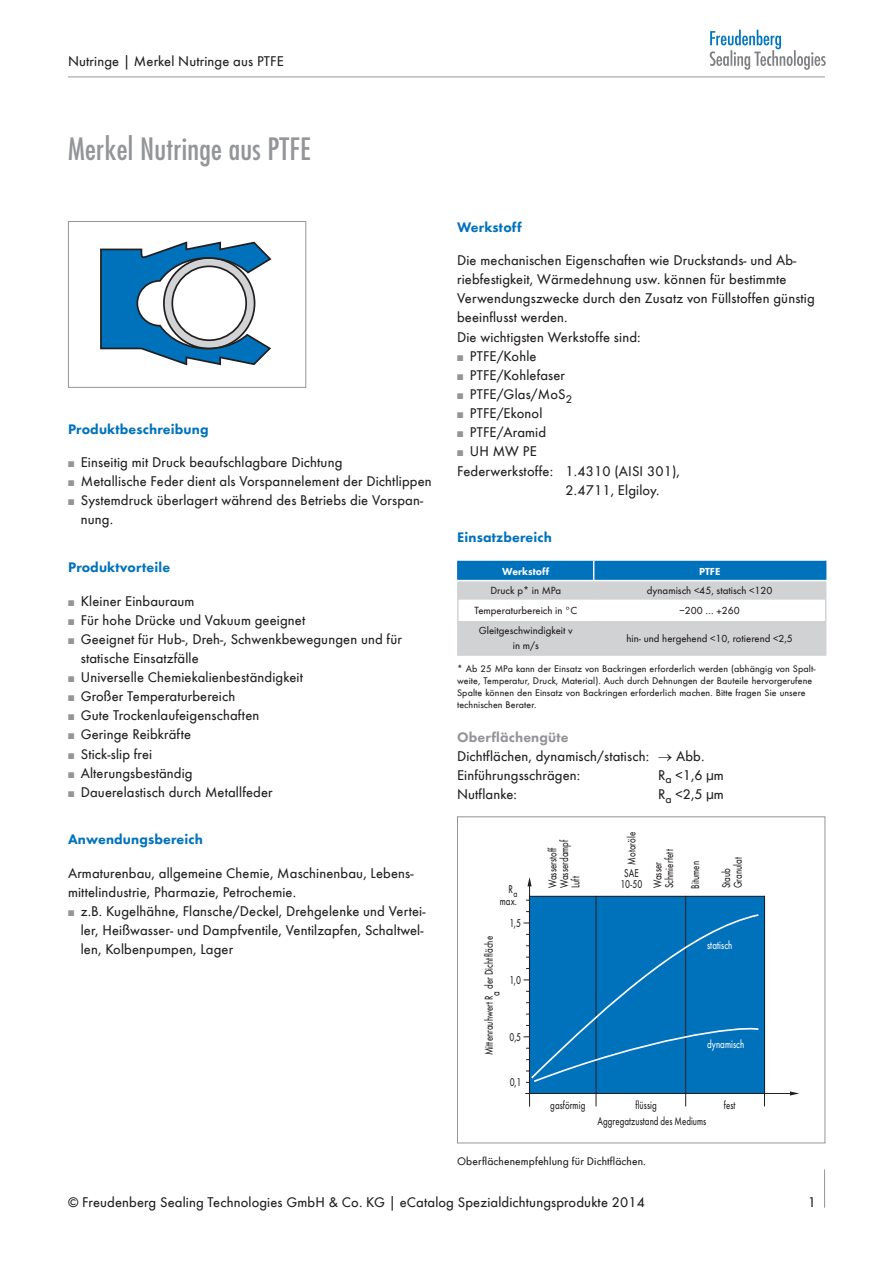
<style>
.page{position:relative;width:893px;height:1263px;background:#fff}
.page>*{position:absolute;margin:0;border:0;box-sizing:border-box;transform-origin:0 0}
.t1{font:condensed 30px "Futura";letter-spacing:.01em;color:#939598}
.t2{font:14.25px/19px "Simrit Futura";letter-spacing:.01em;color:#231f20}
.t3{font:700 14.25px "Simrit Futura";letter-spacing:.01em;color:#0072bc}
.t4{font:11.55px/11.6px "Futura Index EFOP Book";letter-spacing:.01em;color:#231f20;scale:.75 1}
.t5{font:11.55px "Futura Index EFOP Book";letter-spacing:.01em;color:#fff;scale:.75 1}
.t6{font:11.25px "Simrit Futura";letter-spacing:.01em;color:#231f20}
.t7{font:10.5px/15px "Simrit Futura";color:#231f20;text-align:center}
.t8{font:700 10.5px "Simrit Futura";color:#fff}
.t9{font:9.9px "Futura Index EFOP Book";color:#231f20;scale:.75 1}
.t10{font:9.75px/12px "Simrit Futura";letter-spacing:.01em;color:#231f20}
.s1{color:#939598}
.s2{font-weight:700;color:#939598}
</style>
<div class="page">
<svg style="left:710px;top:30px;width:116px;height:40px"></svg>
<hr style="left:68px;top:77px;width:757px;height:1px;background:#939598">
<hr style="left:824px;top:1169px;width:1px;height:39px;background:#939598">
<svg style="left:100px;top:241px;width:171px;height:124px"></svg>
<div style="left:68px;top:221px;width:238px;height:167px;border:1px solid #939598"></div>
<hr style="left:457px;top:654px;width:137px;height:2px;background:#d1d2d4">
<hr style="left:594px;top:654px;width:232px;height:2px;background:#d1d2d4">
<svg style="left:457px;top:561px;width:369px;height:94px"></svg>
<hr style="left:457px;top:580px;width:137px;height:1px;background:#fff">
<hr style="left:594px;top:580px;width:232px;height:1px;background:#fff">
<svg style="left:529px;top:886px;width:236px;height:221px"></svg>
<svg style="left:527px;top:877px;width:5px;height:9px"></svg>
<hr style="left:525px;top:1093px;width:270px;height:1px;background:#231f20">
<svg style="left:790px;top:1091px;width:9px;height:4px"></svg>
<svg style="left:523px;top:911px;width:237px;height:172px;background:#0c77bc"></svg>
<div style="left:457px;top:816px;width:368px;height:327px;border:1px solid #939598"></div>
<p class="t2" style="left:68px;top:51px;width:217px">Nutringe | Merkel Nutringe aus PTFE</p>
<h1 class="t1" style="left:68px;top:131px;width:244px">Merkel Nutringe aus PTFE</h1>
<p class="t3" style="left:68px;top:420px;width:142px">Produktbeschreibung</p>
<p class="t2" style="left:68px;top:452px;width:276px"><span class="s1">■</span> Einseitig mit Druck beaufschlagbare Dichtung</p>
<p class="t2" style="left:68px;top:472px;width:365px"><span class="s1">■</span> Metallische Feder dient als Vorspannelement der Dichtlippen</p>
<p class="t2" style="left:81px;top:491px;width:344px;text-indent:-13px"><span class="s1">■</span> Systemdruck überlagert während des Betriebs die Vorspan&shy;nung.</p>
<p class="t3" style="left:68px;top:558px;width:104px">Produktvorteile</p>
<p class="t2" style="left:68px;top:591px;width:128px"><span class="s1">■</span> Kleiner Einbauraum</p>
<p class="t2" style="left:68px;top:610px;width:239px"><span class="s1">■</span> Für hohe Drücke und Vakuum geeignet</p>
<p class="t2" style="left:81px;top:629px;width:323px;text-indent:-13px"><span class="s1">■</span> Geeignet für Hub-, Dreh-, Schwenkbewegungen und für statische Einsatzfälle</p>
<p class="t2" style="left:68px;top:667px;width:236px"><span class="s1">■</span> Universelle Chemiekalienbeständigkeit</p>
<p class="t2" style="left:68px;top:686px;width:169px"><span class="s1">■</span> Großer Temperaturbereich</p>
<p class="t2" style="left:68px;top:706px;width:193px"><span class="s1">■</span> Gute Trockenlaufeigenschaften</p>
<p class="t2" style="left:68px;top:725px;width:125px"><span class="s1">■</span> Geringe Reibkräfte</p>
<p class="t2" style="left:68px;top:744px;width:86px"><span class="s1">■</span> Stick-slip frei</p>
<p class="t2" style="left:68px;top:763px;width:126px"><span class="s1">■</span> Alterungsbeständig</p>
<p class="t2" style="left:68px;top:782px;width:206px"><span class="s1">■</span> Dauerelastisch durch Metallfeder</p>
<p class="t3" style="left:68px;top:830px;width:136px">Anwendungsbereich</p>
<p class="t2" style="left:68px;top:863px;width:347px">Armaturenbau, allgemeine Chemie, Maschinenbau, Lebens&shy;mittelindustrie, Pharmazie, Petrochemie.</p>
<p class="t2" style="left:81px;top:901px;width:346px;text-indent:-13px"><span class="s1">■</span> z.B. Kugelhähne, Flansche/Deckel, Drehgelenke und Vertei&shy;ler, Heißwasser- und Dampfventile, Ventilzapfen, Schaltwel&shy;len, Kolbenpumpen, Lager</p>
<p class="t3" style="left:457px;top:218px;width:66px">Werkstoff</p>
<p class="t2" style="left:457px;top:250px;width:359px">Die mechanischen Eigenschaften wie Druckstands- und Ab&shy;riebfestigkeit, Wärmedehnung usw. können für bestimmte Verwendungszwecke durch den Zusatz von Füllstoffen günstig beeinflusst werden.<br>Die wichtigsten Werkstoffe sind:</p>
<p class="t2" style="left:457px;top:346px;width:81px"><span class="s1">■</span> PTFE/Kohle</p>
<p class="t2" style="left:457px;top:365px;width:109px"><span class="s1">■</span> PTFE/Kohlefaser</p>
<p class="t2" style="left:457px;top:384px;width:117px"><span class="s1">■</span> PTFE/Glas/MoS<sub>2</sub></p>
<p class="t2" style="left:457px;top:404px;width:87px"><span class="s1">■</span> PTFE/Ekonol</p>
<p class="t2" style="left:457px;top:423px;width:91px"><span class="s1">■</span> PTFE/Aramid</p>
<p class="t2" style="left:457px;top:442px;width:81px"><span class="s1">■</span> UH MW PE</p>
<p class="t2" style="left:457px;top:461px;width:224px">Federwerkstoffe: 1.4310 (AISI 301),</p>
<p class="t2" style="left:566px;top:480px;width:96px">2.4711, Elgiloy.</p>
<p class="t3" style="left:457px;top:528px;width:96px">Einsatzbereich</p>
<p class="t8" style="left:502px;top:564px;width:48px">Werkstoff</p>
<p class="t8" style="left:699px;top:564px;width:23px">PTFE</p>
<p class="t7" style="left:490px;top:583px;width:72px">Druck p* in MPa</p>
<p class="t7" style="left:647px;top:583px;width:127px">dynamisch &lt;45, statisch &lt;120</p>
<p class="t7" style="left:474px;top:603px;width:104px">Temperaturbereich in °C</p>
<p class="t7" style="left:679px;top:603px;width:62px">–200 … +260</p>
<p class="t7" style="left:479px;top:623px;width:96px">Gleitgeschwindigkeit v in m/s</p>
<p class="t7" style="left:626px;top:630px;width:168px">hin- und hergehend &lt;10, rotierend &lt;2,5</p>
<p class="t10" style="left:457px;top:663px;width:360px">* Ab 25 MPa kann der Einsatz von Backringen erforderlich werden (abhängig von Spalt&shy;weite, Temperatur, Druck, Material). Auch durch Dehnungen der Bauteile hervorgerufene Spalte können den Einsatz von Backringen erforderlich machen. Bitte fragen Sie unsere technischen Berater.</p>
<p class="t2" style="left:457px;top:727px;width:249px"><span class="s2">Oberflächengüte<br></span>Dichtflächen, dynamisch/statisch: → Abb.<br>Einführungsschrägen:</p>
<p class="t2" style="left:658px;top:765px;width:67px">R<sub>a</sub> &lt;1,6 µm</p>
<p class="t2" style="left:457px;top:784px;width:61px">Nutflanke:</p>
<p class="t2" style="left:658px;top:784px;width:67px">R<sub>a</sub> &lt;2,5 µm</p>
<p class="t4" style="left:500px;top:884px;width:24px;text-align:center">R max.</p>
<p class="t9" style="left:513px;top:888px;width:7px">a</p>
<p class="t4" style="left:483px;top:989px;width:72px;rotate:-90deg">der Dichtfläche</p>
<p class="t4" style="left:490px;top:995px;width:8px;rotate:-90deg">a</p>
<p class="t4" style="left:483px;top:1055px;width:81px;rotate:-90deg">Mittenrauhwert R</p>
<p class="t4" style="left:509px;top:918px;width:17px">1,5</p>
<p class="t4" style="left:509px;top:974px;width:17px">1,0</p>
<p class="t4" style="left:509px;top:1031px;width:17px">0,5</p>
<p class="t4" style="left:510px;top:1076px;width:17px">0,1</p>
<p class="t4" style="left:547px;top:888px;width:66px;rotate:-90deg">Wasserstoff<br>Wasserdampf<br>Luft</p>
<p class="t4" style="left:626px;top:864px;width:45px;rotate:-90deg">Motoröle</p>
<p class="t4" style="left:652px;top:888px;width:53px;rotate:-90deg">Wasser<br>Schmierfett</p>
<p class="t4" style="left:620px;top:867px;width:31px;text-align:center">SAE<br>10-50</p>
<p class="t4" style="left:689px;top:889px;width:38px;rotate:-90deg">Bitumen</p>
<p class="t4" style="left:721px;top:888px;width:43px;rotate:-90deg">Staub<br>Granulat</p>
<p class="t5" style="left:707px;top:939px;width:35px">statisch</p>
<p class="t5" style="left:707px;top:1038px;width:51px">dynamisch</p>
<p class="t4" style="left:550px;top:1099px;width:48px">gasförmig</p>
<p class="t4" style="left:635px;top:1099px;width:30px">flüssig</p>
<p class="t4" style="left:724px;top:1099px;width:17px">fest</p>
<p class="t4" style="left:597px;top:1115px;width:147px">Aggregatzustand des Mediums</p>
<p class="t6" style="left:457px;top:1154px;width:190px">Oberflächenempfehlung für Dichtflächen.</p>
<p class="t2" style="left:68px;top:1192px;width:578px">© Freudenberg Sealing Technologies GmbH &amp; Co. KG | eCatalog Spezialdichtungsprodukte 2014</p>
<p class="t2" style="left:808px;top:1192px;width:10px">1</p>
</div>
